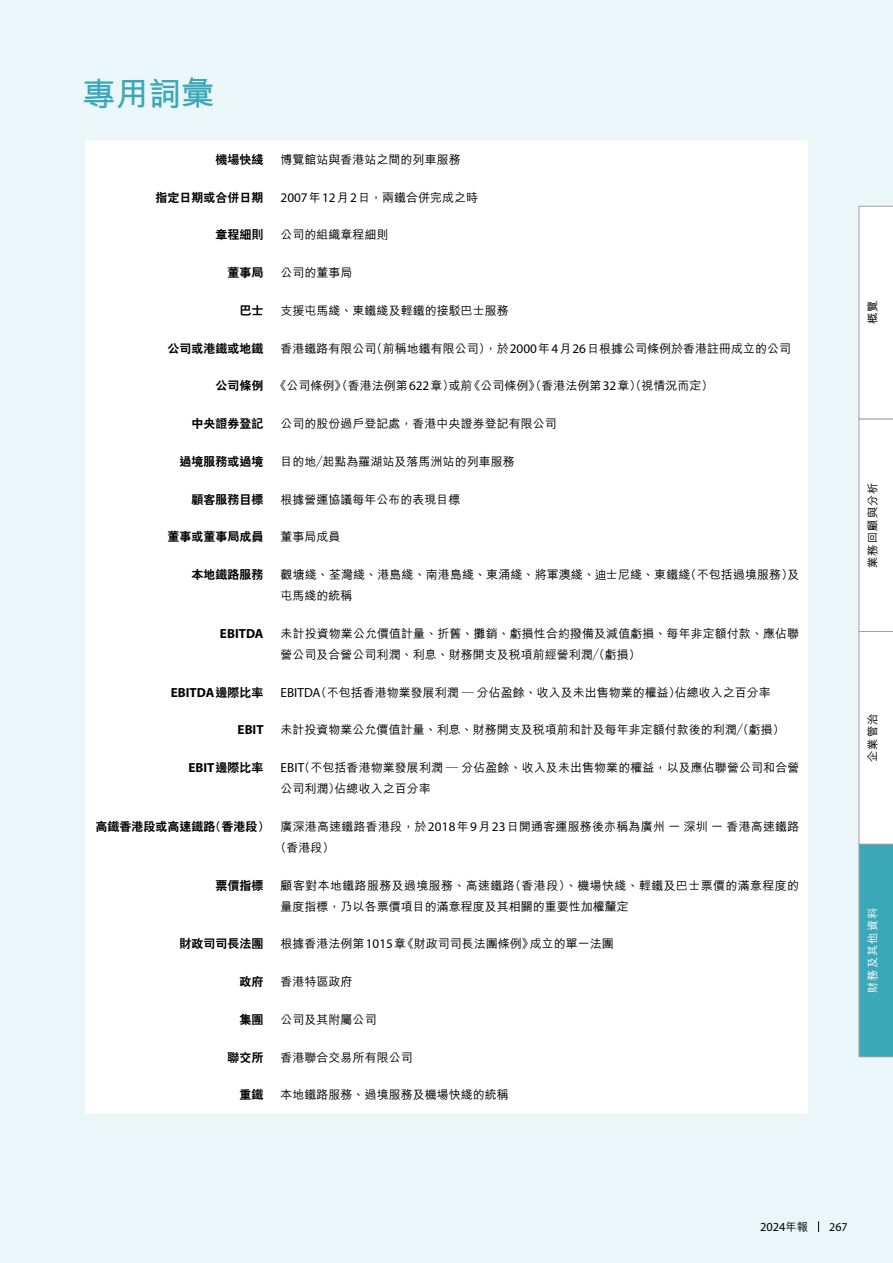
<style>
.page{position:relative;width:893px;height:1263px;background:#ebf6f8}
.page>*{position:absolute;margin:0;border:0;box-sizing:border-box;transform-origin:0 0}
.t1{font:700 33px "M Hei HK";color:#3aa8b8}
.t2{font:700 13.2px "Myriad Pro";color:#000}
.t3{font:12.3px "Myriad Pro";color:#000}
.t4{font:500 12px/21px "M Hei HK";color:#000}
.t5{font:800 12px "C Hei 2 HK";color:#000}
.t6{font:500 12px/21px "M Hei HK";letter-spacing:.03em;color:#000}
.t7{font:12px "Myriad Pro";color:#000}
.t8{font:500 11.25px "M Hei HK";letter-spacing:.1em;color:#000}
.t9{font:500 11.25px "M Hei HK";letter-spacing:.1em;color:#fff}
.s1{font-family:"Myriad Pro";font-weight:400;font-size:13.2px}
.s2{font-family:"C Hei 2 HK";font-weight:800}
.s3{font-family:"C Hei 2 HK";font-weight:800;font-size:12px}
.s4{font-family:"M Hei HK";font-weight:500;font-size:11.25px}
</style>
<div class="page">
<div style="left:85px;top:140px;width:723px;height:974px;background:#fff"></div>
<svg style="left:595px;top:569px;width:11px;height:11px"></svg>
<svg style="left:859px;top:206px;width:34px;height:851px;background:#cce7eb"></svg>
<h1 class="t1" style="left:82px;top:70px;width:133px">專用詞彙</h1>
<p class="t5" style="left:216px;top:151px;width:49px">機場快綫</p>
<p class="t4" style="left:281px;top:148px;width:181px">博覽館站與香港站之間的列車服務</p>
<p class="t5" style="left:156px;top:189px;width:109px">指定日期或合併日期</p>
<p class="t4" style="left:281px;top:186px;width:199px"><span class="s1">2007</span>年<span class="s1">12</span>月<span class="s1">2</span>日，兩鐵合併完成之時</p>
<p class="t5" style="left:216px;top:227px;width:49px">章程細則</p>
<p class="t4" style="left:281px;top:223px;width:109px">公司的組織章程細則</p>
<p class="t5" style="left:228px;top:265px;width:37px">董事局</p>
<p class="t4" style="left:281px;top:261px;width:73px">公司的董事局</p>
<p class="t5" style="left:240px;top:302px;width:25px">巴士</p>
<p class="t4" style="left:281px;top:299px;width:229px">支援屯馬綫、東鐵綫及輕鐵的接駁巴士服務</p>
<p class="t5" style="left:168px;top:340px;width:98px">公司或港鐵或地鐵</p>
<p class="t4" style="left:281px;top:337px;width:512px">香港鐵路有限公司（前稱地鐵有限公司），於<span class="s1">2000</span>年<span class="s1">4</span>月<span class="s1">26</span>日根據公司條例於香港註冊成立的公司</p>
<p class="t4" style="left:216px;top:374px;width:499px"><span class="s2">公司條例</span> 《公司條例》（香港法例第<span class="s1">622</span>章）或前《公司條例》（香港法例第<span class="s1">32</span>章）（視情況而定）</p>
<p class="t5" style="left:192px;top:416px;width:73px">中央證券登記</p>
<p class="t4" style="left:281px;top:412px;width:277px">公司的股份過戶登記處，香港中央證券登記有限公司</p>
<p class="t5" style="left:180px;top:453px;width:85px">過境服務或過境</p>
<p class="t4" style="left:281px;top:450px;width:235px">目的地／起點為羅湖站及落馬洲站的列車服務</p>
<p class="t5" style="left:192px;top:491px;width:73px">顧客服務目標</p>
<p class="t4" style="left:281px;top:488px;width:181px">根據營運協議每年公布的表現目標</p>
<p class="t5" style="left:168px;top:529px;width:97px">董事或董事局成員</p>
<p class="t4" style="left:281px;top:526px;width:61px">董事局成員</p>
<p class="t5" style="left:192px;top:567px;width:73px">本地鐵路服務</p>
<p class="t4" style="left:281px;top:563px;width:520px">觀塘綫、荃灣綫、港島綫、南港島綫、東涌綫、將軍澳綫、 士尼綫、東鐵綫（不包括過境服務）及屯馬綫的統稱</p>
<p class="t2" style="left:220px;top:625px;width:45px">EBITDA</p>
<p class="t4" style="left:281px;top:622px;width:520px">未計投資物業公允價值計量、折舊、攤銷、虧損性合約撥備及減值虧損、每年非定額付款、應佔聯營公司及合營公司利潤、利息、財務開支及稅項前經營利潤／（虧損）</p>
<p class="t2" style="left:171px;top:684px;width:94px">EBITDA<span class="s3">邊際比率</span></p>
<p class="t4" style="left:281px;top:681px;width:492px"><span class="s1">EBITDA</span>（不包括香港物業發展利潤 — 分佔盈餘、收入及未出售物業的權益）佔總收入之百分率</p>
<p class="t2" style="left:238px;top:721px;width:28px">EBIT</p>
<p class="t4" style="left:281px;top:719px;width:506px">未計投資物業公允價值計量、利息、財務開支及稅項前和計及每年非定額付款後的利潤／（虧損）</p>
<p class="t2" style="left:188px;top:759px;width:77px">EBIT<span class="s3">邊際比率</span></p>
<p class="t4" style="left:281px;top:756px;width:520px"><span class="s1">EBIT</span>（不包括香港物業發展利潤 — 分佔盈餘、收入及未出售物業的權益，以及應佔聯營公司和合營公司利潤）佔總收入之百分率</p>
<p class="t4" style="left:275px;top:815px;width:526px;text-indent:-179px"><span class="s2">高鐵香港段或高速鐵路（香港段）</span> 廣深港高速鐵路香港段，於<span class="s1">2018</span>年<span class="s1">9</span>月<span class="s1">23</span>日開通客運服務後亦稱為廣州一深圳一香港高速鐵路（香港段）</p>
<p class="t5" style="left:216px;top:877px;width:49px">票價指標</p>
<p class="t6" style="left:281px;top:874px;width:520px">顧客對本地鐵路服務及過境服務、高速鐵路（香港段）、機場快綫、輕鐵及巴士票價的滿意程度的量度指標，乃以各票價項目的滿意程度及其相關的重要性加權釐定</p>
<p class="t5" style="left:180px;top:936px;width:85px">財政司司長法團</p>
<p class="t4" style="left:281px;top:933px;width:335px">根據香港法例第<span class="s1">1015</span>章《財政司司長法團條例》成立的單一法團</p>
<p class="t5" style="left:240px;top:974px;width:25px">政府</p>
<p class="t4" style="left:281px;top:970px;width:73px">香港特區政府</p>
<p class="t5" style="left:240px;top:1011px;width:25px">集團</p>
<p class="t4" style="left:281px;top:1008px;width:97px">公司及其附屬公司</p>
<p class="t5" style="left:228px;top:1049px;width:37px">聯交所</p>
<p class="t4" style="left:281px;top:1046px;width:133px">香港聯合交易所有限公司</p>
<p class="t5" style="left:240px;top:1087px;width:25px">重鐵</p>
<p class="t4" style="left:281px;top:1084px;width:229px">本地鐵路服務、過境服務及機場快綫的統稱</p>
<p class="t8" style="left:865px;top:324px;width:25px;rotate:-90deg">概覽</p>
<p class="t8" style="left:865px;top:568px;width:87px;rotate:-90deg">業務回顧與分析</p>
<p class="t8" style="left:865px;top:762px;width:50px;rotate:-90deg">企業管治</p>
<p class="t9" style="left:865px;top:993px;width:87px;rotate:-90deg">財務及其他資料</p>
<p class="t3" style="left:760px;top:1219px;width:49px">2024<span class="s4">年報</span></p>
<p class="t7" style="left:829px;top:1220px;width:20px">267</p>
</div>
